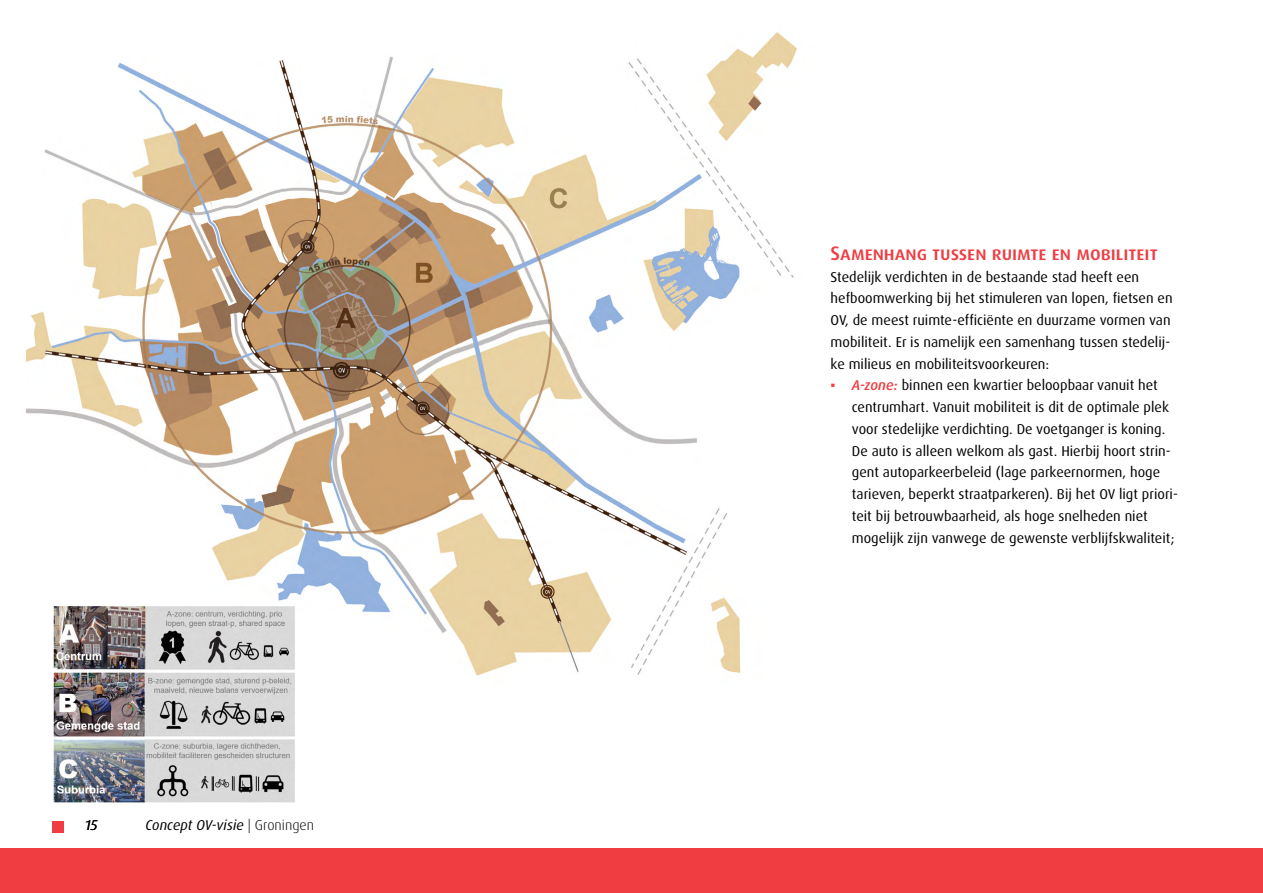
<style>
.page{position:relative;width:1263px;height:893px;background:#fff}
.page>*{position:absolute;margin:0;border:0;box-sizing:border-box;transform-origin:0 0}
.t1{font:500 19.5px "Dax OT";color:#ef3d42}
.t2{font:14.25px/21.8px "Dax OT";color:#000}
.t3{font:italic 14.25px "Dax OT";color:#000}
.s1{font-weight:300;font-style:normal}
.s2{font-family:"Arial";color:#ef3d42}
.s3{font-weight:500;font-style:italic;color:#ef3d42}
</style>
<div class="page">
<div style="left:0;top:848px;width:1263px;height:45px;background:#ef3d42"></div>
<img style="left:27px;top:32px;width:771px;height:652px">
<img style="left:54px;top:606px;width:241px;height:196px">
<div style="left:53px;top:821px;width:11px;height:11px;background:#ef3d42"></div>
<p class="t3" style="left:85px;top:815px;width:14px">15</p>
<p class="t3" style="left:146px;top:815px;width:170px">Concept OV-visie <span class="s1">| Groningen</span></p>
<h1 class="t1" style="left:831px;top:241px;width:329px">Samenhang tussen ruimte en mobiliteit</h1>
<p class="t2" style="left:831px;top:266px;width:343px">Stedelijk verdichten in de bestaande stad heeft een hefboomwerking bij het stimuleren van lopen, fietsen en OV, de meest ruimte-efficiënte en duurzame vormen van mobiliteit. Er is namelijk een samenhang tussen stedelij&shy;ke milieus en mobiliteitsvoorkeuren:</p>
<p class="t2" style="left:852px;top:375px;width:327px;text-indent:-21px"><span class="s2">▪</span> <span class="s3">A-zone:</span> binnen een kwartier beloopbaar vanuit het centrumhart. Vanuit mobiliteit is dit de optimale plek voor stedelijke verdichting. De voetganger is koning.<br>De auto is alleen welkom als gast. Hierbij hoort strin&shy;gent autoparkeerbeleid (lage parkeernormen, hoge tarieven, beperkt straatparkeren). Bij het OV ligt priori&shy;teit bij betrouwbaarheid, als hoge snelheden niet mogelijk zijn vanwege de gewenste verblijfskwaliteit;</p>
</div>
